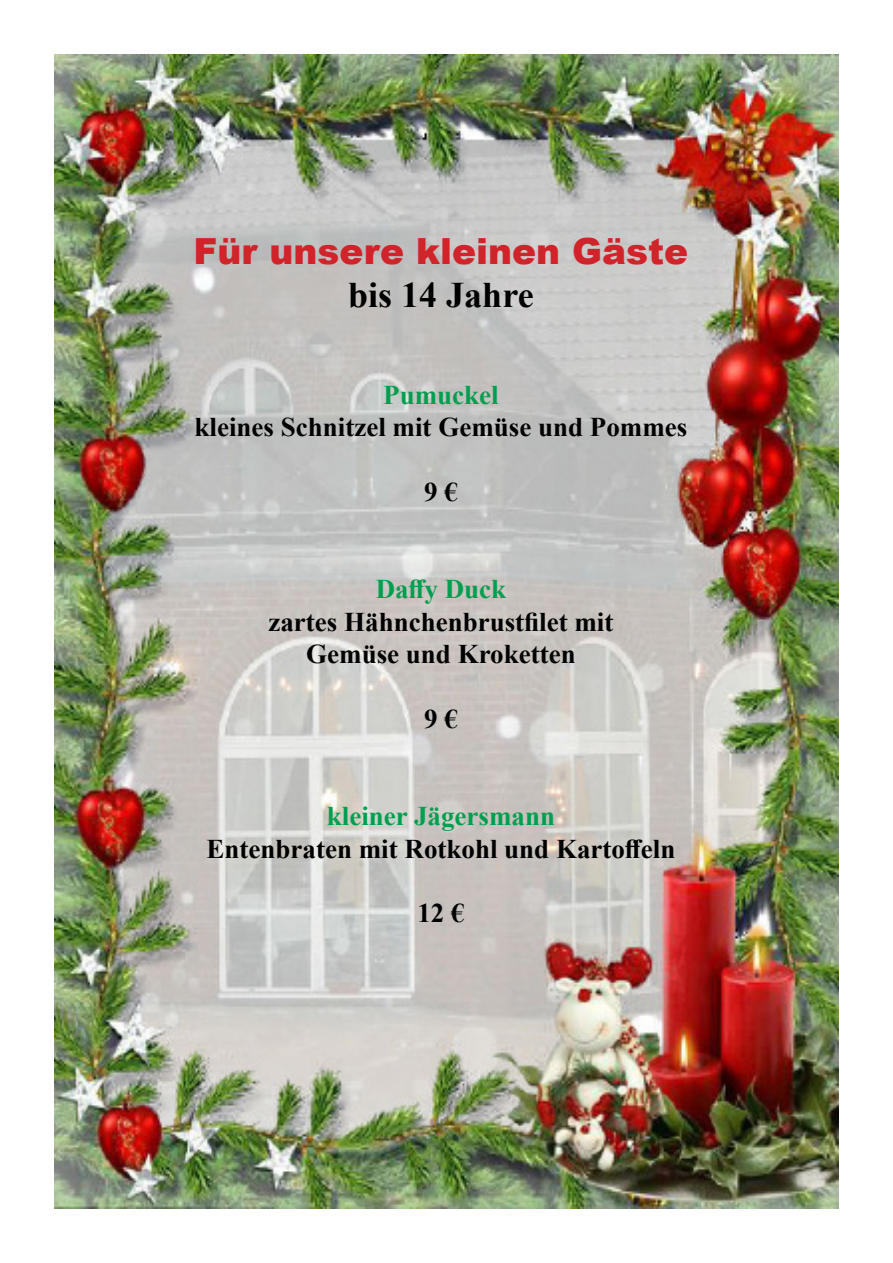
<style>
.page{position:relative;width:893px;height:1263px;background:#fff}
.page>*{position:absolute;margin:0;border:0;box-sizing:border-box;transform-origin:0 0}
.t1{font:900 36px "Arial";color:#d1232a}
.t2{font:700 36px "Times New Roman";color:#000}
.t3{font:700 27px "Times New Roman";color:#000}
.t4{font:700 27px "Times New Roman";color:#009f4f}
</style>
<div class="page">
<img style="left:54px;top:54px;width:785px;height:1155px">
<p class="t1" style="left:194px;top:225px;width:496px">Für unsere kleinen Gäste</p>
<p class="t2" style="left:348px;top:269px;width:187px">bis 14 Jahre</p>
<p class="t4" style="left:383px;top:375px;width:117px">Pumuckel</p>
<p class="t3" style="left:195px;top:408px;width:494px">kleines Schnitzel mit Gemüse und Pommes</p>
<p class="t3" style="left:424px;top:473px;width:35px">9 €</p>
<p class="t4" style="left:376px;top:570px;width:132px">Daffy Duck</p>
<p class="t3" style="left:268px;top:602px;width:346px">zartes Hähnchenbrustfilet mit</p>
<p class="t3" style="left:306px;top:635px;width:271px">Gemüse und Kroketten</p>
<p class="t3" style="left:424px;top:699px;width:35px">9 €</p>
<p class="t4" style="left:327px;top:797px;width:230px">kleiner Jägersmann</p>
<p class="t3" style="left:206px;top:829px;width:470px">Entenbraten mit Rotkohl und Kartoffeln</p>
<p class="t3" style="left:417px;top:894px;width:49px">12 €</p>
</div>
